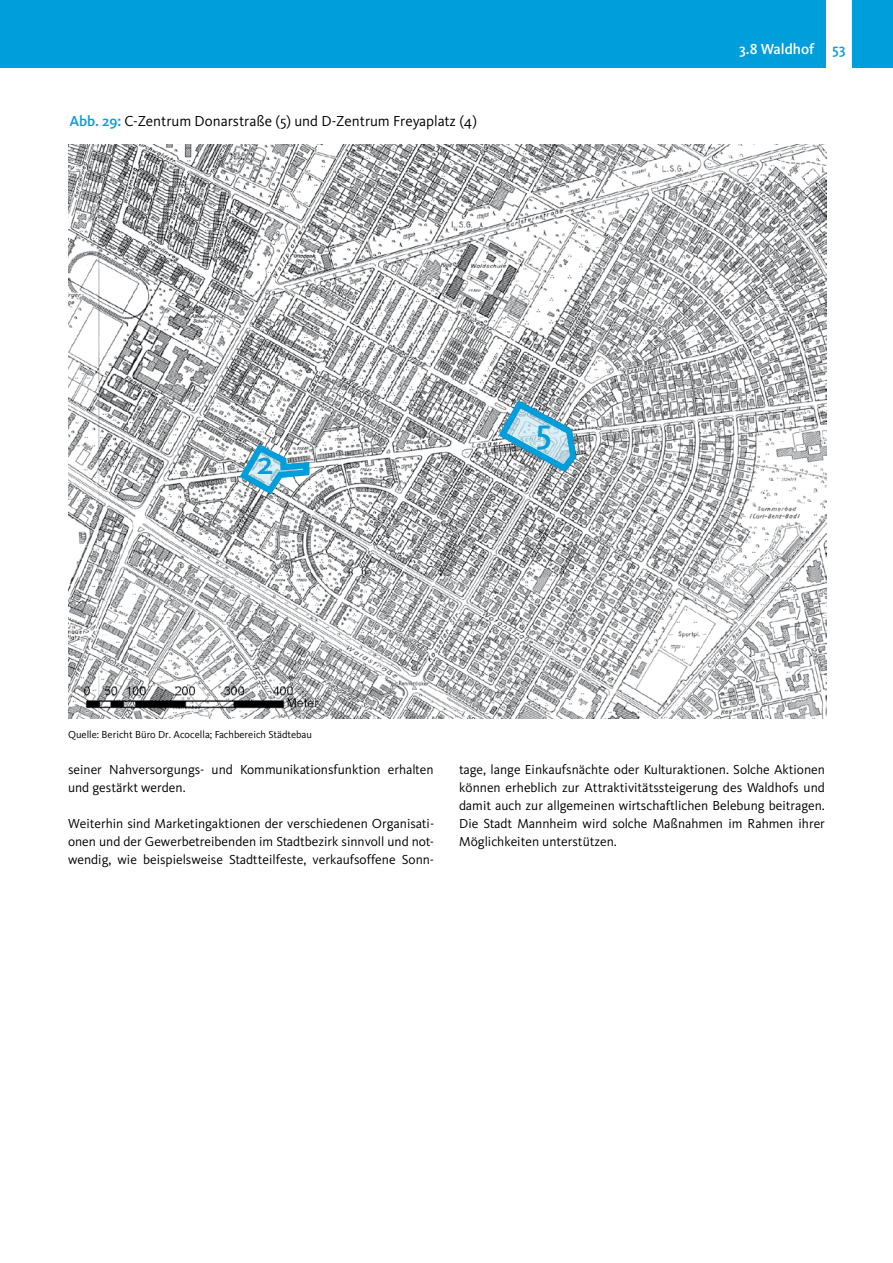
<style>
.page{position:relative;width:893px;height:1263px;background:#fff}
.page>*{position:absolute;margin:0;border:0;box-sizing:border-box;transform-origin:0 0}
.t1{font:500 36px "Kievit";color:#009edb}
.t2{font:500 33px "Kievit";color:#009edb}
.t3{font:15px "Kievit";color:#000}
.t4{font:500 15px "Kievit";color:#fff}
.t5{font:13.5px/18px "Kievit";color:#000;text-align:justify}
.t6{font:10.5px "Kievit";color:#000}
.s1{font-weight:500;color:#009edb}
.s2{color:#009edb}
</style>
<div class="page">
<div style="left:0;top:0;width:825px;height:67px;background:#009edb"></div>
<div style="left:852px;top:0;width:41px;height:67px;background:#009edb"></div>
<img style="left:68px;top:144px;width:758px;height:574px">
<svg style="left:236px;top:440px;width:77px;height:58px"></svg>
<svg style="left:494px;top:396px;width:88px;height:80px;background:#9abbc9"></svg>
<p class="t3" style="left:69px;top:113px;width:409px"><span class="s1">Abb. 29:</span> C-Zentrum Donarstraße (5) und D-Zentrum Freyaplatz (4)</p>
<h2 class="t2" style="left:257px;top:444px;width:18px">2</h2>
<p class="t6" style="left:68px;top:729px;width:245px">Quelle: Bericht Büro Dr. Acocella; Fachbereich Städtebau</p>
<h1 class="t1" style="left:536px;top:411px;width:17px">5</h1>
<p class="t4" style="left:739px;top:40px;width:108px">3.8 Waldhof <span class="s2">53</span></p>
<p class="t5" style="left:68px;top:761px;width:367px">seiner Nahversorgungs- und Kommunikationsfunktion erhalten und gestärkt werden.</p>
<p class="t5" style="left:68px;top:815px;width:368px">Weiterhin sind Marketingaktionen der verschiedenen Organisati&shy;onen und der Gewerbetreibenden im Stadtbezirk sinnvoll und not&shy;wendig, wie beispielsweise Stadtteilfeste, verkaufsoffene Sonn-</p>
<p class="t5" style="left:459px;top:761px;width:367px">tage, lange Einkaufsnächte oder Kulturaktionen. Solche Aktionen können erheblich zur Attraktivitätssteigerung des Waldhofs und damit auch zur allgemeinen wirtschaftlichen Belebung beitragen.<br>Die Stadt Mannheim wird solche Maßnahmen im Rahmen ihrer Möglichkeiten unterstützen.</p>
</div>
